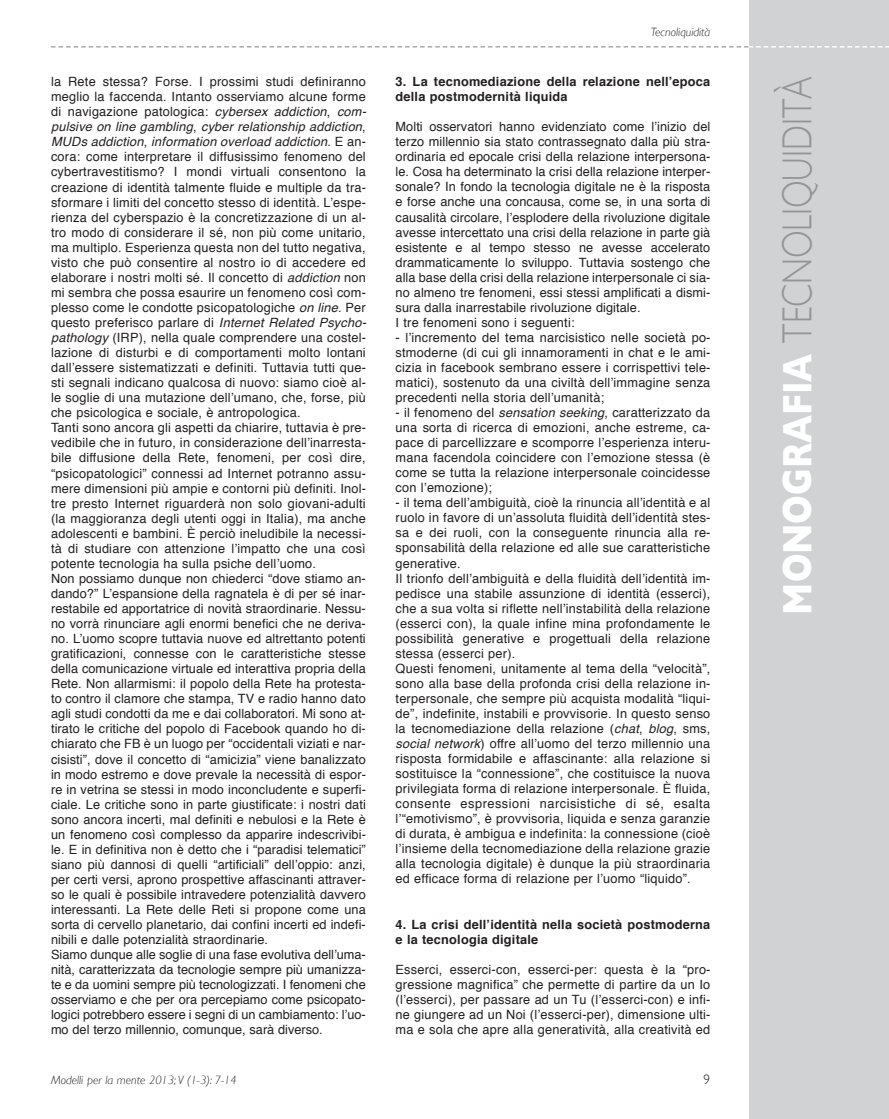
<style>
.page{position:relative;width:889px;height:1119px;background:#fff}
.page>*{position:absolute;margin:0;border:0;box-sizing:border-box;transform-origin:0 0}
.t1{font:300 42px "Gill Sans";color:#939598;scale:.8 1}
.t2{font:300 13.5px "Gill Sans";color:#231f20}
.t3{font:12.75px/15px "Helvetica";letter-spacing:.015em;color:#231f20}
.t4{font:700 12.75px/15px "Helvetica";letter-spacing:.015em;color:#231f20}
.t5{font:italic 300 12px "Gill Sans";color:#231f20}
.s1{font-style:italic}
.s2{font-weight:700;color:#fff}
</style>
<div class="page">
<div style="left:748px;top:0;width:141px;height:1118px;background:#d1d2d4"></div>
<svg style="left:51px;top:46px;width:838px;height:2px"></svg>
<p class="t3" style="left:51px;top:75px;width:316px">la Rete stessa? Forse. I prossimi studi definiranno meglio la faccenda. Intanto osserviamo alcune forme di navigazione patologica: <span class="s1">cybersex addiction</span>, <span class="s1">com&shy;pulsive on line gambling</span>, <span class="s1">cyber relationship addiction</span>, <span class="s1">MUDs addiction</span>, <span class="s1">information overload addiction</span>. E an&shy;cora: come interpretare il diffusissimo fenomeno del cybertravestitismo? I mondi virtuali consentono la creazione di identità talmente fluide e multiple da tra&shy;sformare i limiti del concetto stesso di identità. L’espe&shy;rienza del cyberspazio è la concretizzazione di un al&shy;tro modo di considerare il sé, non più come unitario, ma multiplo. Esperienza questa non del tutto negativa, visto che può consentire al nostro io di accedere ed elaborare i nostri molti sé. Il concetto di <span class="s1">addiction</span> non mi sembra che possa esaurire un fenomeno così com&shy;plesso come le condotte psicopatologiche <span class="s1">on line</span>. Per questo preferisco parlare di <span class="s1">Internet Related Psycho&shy;pathology</span> (IRP), nella quale comprendere una costel&shy;lazione di disturbi e di comportamenti molto lontani dall’essere sistematizzati e definiti. Tuttavia tutti que&shy;sti segnali indicano qualcosa di nuovo: siamo cioè al&shy;le soglie di una mutazione dell’umano, che, forse, più che psicologica e sociale, è antropologica.<br>Tanti sono ancora gli aspetti da chiarire, tuttavia è pre&shy;vedibile che in futuro, in considerazione dell’inarresta&shy;bile diffusione della Rete, fenomeni, per così dire, “psicopatologici” connessi ad Internet potranno assu&shy;mere dimensioni più ampie e contorni più definiti. Inol&shy;tre presto Internet riguarderà non solo giovani-adulti (la maggioranza degli utenti oggi in Italia), ma anche adolescenti e bambini. È perciò ineludibile la necessi&shy;tà di studiare con attenzione l’impatto che una così potente tecnologia ha sulla psiche dell’uomo.<br>Non possiamo dunque non chiederci “dove stiamo an&shy;dando?” L’espansione della ragnatela è di per sé inar&shy;restabile ed apportatrice di novità straordinarie. Nessu&shy;no vorrà rinunciare agli enormi benefici che ne deriva&shy;no. L’uomo scopre tuttavia nuove ed altrettanto potenti gratificazioni, connesse con le caratteristiche stesse della comunicazione virtuale ed interattiva propria della Rete. Non allarmismi: il popolo della Rete ha protesta&shy;to contro il clamore che stampa, TV e radio hanno dato agli studi condotti da me e dai collaboratori. Mi sono at&shy;tirato le critiche del popolo di Facebook quando ho di&shy;chiarato che FB è un luogo per “occidentali viziati e nar&shy;cisisti”, dove il concetto di “amicizia” viene banalizzato in modo estremo e dove prevale la necessità di espor&shy;re in vetrina se stessi in modo inconcludente e superfi&shy;ciale. Le critiche sono in parte giustificate: i nostri dati sono ancora incerti, mal definiti e nebulosi e la Rete è un fenomeno così complesso da apparire indescrivibi&shy;le. E in definitiva non è detto che i “paradisi telematici” siano più dannosi di quelli “artificiali” dell’oppio: anzi, per certi versi, aprono prospettive affascinanti attraver&shy;so le quali è possibile intravedere potenzialità davvero interessanti. La Rete delle Reti si propone come una sorta di cervello planetario, dai confini incerti ed indefi&shy;nibili e dalle potenzialità straordinarie.<br>Siamo dunque alle soglie di una fase evolutiva dell’uma&shy;nità, caratterizzata da tecnologie sempre più umanizza&shy;te e da uomini sempre più tecnologizzati. I fenomeni che osserviamo e che per ora percepiamo come psicopato&shy;logici potrebbero essere i segni di un cambiamento: l’uo&shy;mo del terzo millennio, comunque, sarà diverso.</p>
<p class="t5" style="left:651px;top:26px;width:61px">Tecnoliquidità</p>
<p class="t4" style="left:395px;top:75px;width:316px">3. La tecnomediazione della relazione nell’epoca della postmodernità liquida</p>
<p class="t3" style="left:395px;top:120px;width:316px">Molti osservatori hanno evidenziato come l’inizio del terzo millennio sia stato contrassegnato dalla più stra&shy;ordinaria ed epocale crisi della relazione interpersona&shy;le. Cosa ha determinato la crisi della relazione interper&shy;sonale? In fondo la tecnologia digitale ne è la risposta e forse anche una concausa, come se, in una sorta di causalità circolare, l’esplodere della rivoluzione digitale avesse intercettato una crisi della relazione in parte già esistente e al tempo stesso ne avesse accelerato drammaticamente lo sviluppo. Tuttavia sostengo che alla base della crisi della relazione interpersonale ci sia&shy;no almeno tre fenomeni, essi stessi amplificati a dismi&shy;sura dalla inarrestabile rivoluzione digitale.<br>I tre fenomeni sono i seguenti:</p>
<p class="t3" style="left:395px;top:331px;width:316px;text-align:justify">- l’incremento del tema narcisistico nelle società po&shy;stmoderne (di cui gli innamoramenti in chat e le ami&shy;cizia in facebook sembrano essere i corrispettivi tele&shy;matici), sostenuto da una civiltà dell’immagine senza precedenti nella storia dell’umanità;</p>
<p class="t3" style="left:395px;top:406px;width:316px;text-align:justify">- il fenomeno del <span class="s1">sensation seeking</span>, caratterizzato da una sorta di ricerca di emozioni, anche estreme, ca&shy;pace di parcellizzare e scomporre l’esperienza interu&shy;mana facendola coincidere con l’emozione stessa (è come se tutta la relazione interpersonale coincidesse con l’emozione);</p>
<p class="t3" style="left:395px;top:496px;width:316px">- il tema dell’ambiguità, cioè la rinuncia all’identità e al ruolo in favore di un’assoluta fluidità dell’identità stes&shy;sa e dei ruoli, con la conseguente rinuncia alla re&shy;sponsabilità della relazione ed alle sue caratteristiche generative.<br>Il trionfo dell’ambiguità e della fluidità dell’identità im&shy;pedisce una stabile assunzione di identità (esserci), che a sua volta si riflette nell’instabilità della relazione (esserci con), la quale infine mina profondamente le possibilità generative e progettuali della relazione stessa (esserci per).<br>Questi fenomeni, unitamente al tema della “velocità”, sono alla base della profonda crisi della relazione in&shy;terpersonale, che sempre più acquista modalità “liqui&shy;de”, indefinite, instabili e provvisorie. In questo senso la tecnomediazione della relazione (<span class="s1">chat</span>, <span class="s1">blog</span>, sms, <span class="s1">social network</span>) offre all’uomo del terzo millennio una risposta formidabile e affascinante: alla relazione si sostituisce la “connessione”, che costituisce la nuova privilegiata forma di relazione interpersonale. È fluida, consente espressioni narcisistiche di sé, esalta l’“emotivismo”, è provvisoria, liquida e senza garanzie di durata, è ambigua e indefinita: la connessione (cioè l’insieme della tecnomediazione della relazione grazie alla tecnologia digitale) è dunque la più straordinaria ed efficace forma di relazione per l’uomo “liquido”.</p>
<p class="t4" style="left:395px;top:917px;width:316px">4. La crisi dell’identità nella società postmoderna e la tecnologia digitale</p>
<p class="t3" style="left:395px;top:962px;width:316px;text-align:justify">Esserci, esserci-con, esserci-per: questa è la “pro&shy;gressione magnifica” che permette di partire da un Io (l’esserci), per passare ad un Tu (l’esserci-con) e infi&shy;ne giungere ad un Noi (l’esserci-per), dimensione ulti&shy;ma e sola che apre alla generatività, alla creatività ed</p>
<p class="t5" style="left:51px;top:1072px;width:187px">Modelli per la mente 2013; V (1-3): 7-14</p>
<p class="t2" style="left:703px;top:1071px;width:8px">9</p>
<p class="t1" style="left:773px;top:614px;width:674px;rotate:-90deg"><span class="s2">MONOGRAFIA</span> TECNOLIQUIDITÀ</p>
</div>
